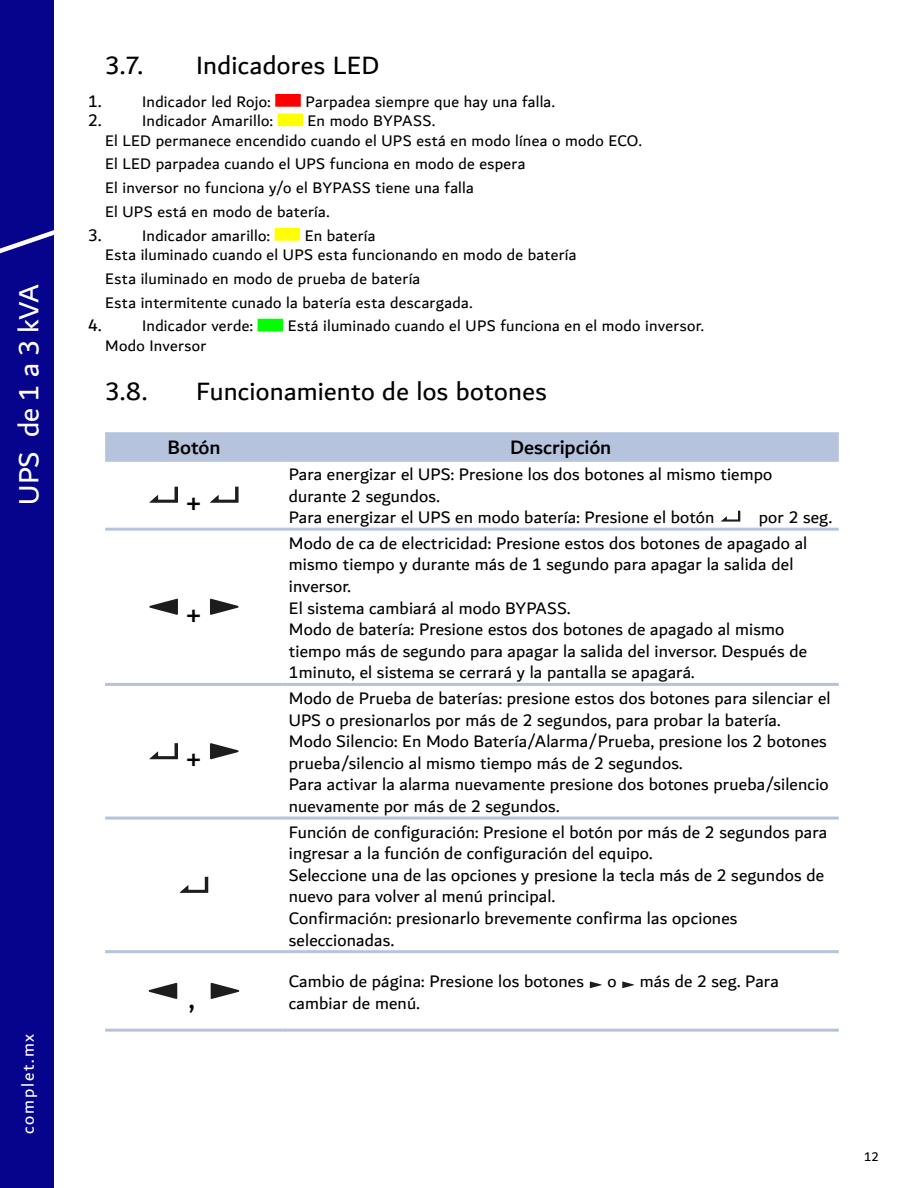
<style>
.page{position:relative;width:918px;height:1188px;background:#fff}
.page>*{position:absolute;margin:0;border:0;box-sizing:border-box;transform-origin:0 0}
.t1{font:31.5px "Dubai";color:#000}
.t2{font:30px "Dubai";letter-spacing:-.015em;color:#fff}
.t3{font:27px "Dubai";letter-spacing:.01em;color:#000}
.t4{font:500 21px "Dubai";letter-spacing:-.005em;color:#000}
.t5{font:18px/21.6px "Dubai";letter-spacing:.01em;color:#000}
.t6{font:18px "Dubai";letter-spacing:.1em;color:#fff}
.t7{font:16.5px/23.7px "Dubai";letter-spacing:.015em;color:#000;text-align:center}
.t8{font:13.5px "Dubai";color:#000}
.s1{font-size:18px}
</style>
<div class="page">
<div style="left:0;top:0;width:54px;height:1188px;background:#06038d"></div>
<svg style="left:0;top:230px;width:54px;height:24px"></svg>
<div style="left:275px;top:94px;width:26px;height:13px;background:#f00;border:2px solid #f00"></div>
<div style="left:278px;top:113px;width:25px;height:13px;background:#ff0;border:2px solid #ff0"></div>
<div style="left:275px;top:228px;width:25px;height:13px;background:#ff0;border:2px solid #ff0"></div>
<div style="left:258px;top:319px;width:25px;height:12px;background:#0f0"></div>
<div style="left:105px;top:432px;width:734px;height:27px;background:#b5c3dd"></div>
<hr style="left:105px;top:528px;width:178px;height:3px;background:#b5c3dd">
<hr style="left:283px;top:528px;width:556px;height:3px;background:#b5c3dd">
<hr style="left:105px;top:683px;width:178px;height:3px;background:#b5c3dd">
<hr style="left:283px;top:683px;width:556px;height:3px;background:#b5c3dd">
<hr style="left:105px;top:817px;width:178px;height:3px;background:#b5c3dd">
<hr style="left:283px;top:817px;width:556px;height:3px;background:#b5c3dd">
<hr style="left:105px;top:950px;width:178px;height:3px;background:#b5c3dd">
<hr style="left:283px;top:950px;width:556px;height:3px;background:#b5c3dd">
<hr style="left:105px;top:1029px;width:178px;height:3px;background:#b5c3dd">
<hr style="left:283px;top:1029px;width:556px;height:3px;background:#b5c3dd">
<hr style="left:105px;top:459px;width:178px;height:3px;background:#b5c3dd">
<hr style="left:283px;top:459px;width:556px;height:3px;background:#b5c3dd">
<svg style="left:149px;top:487px;width:29px;height:16px"></svg>
<svg style="left:210px;top:487px;width:29px;height:16px"></svg>
<svg style="left:721px;top:511px;width:19px;height:11px"></svg>
<svg style="left:149px;top:599px;width:29px;height:16px"></svg>
<svg style="left:210px;top:599px;width:29px;height:16px"></svg>
<svg style="left:149px;top:743px;width:29px;height:16px"></svg>
<svg style="left:210px;top:743px;width:29px;height:16px"></svg>
<svg style="left:180px;top:877px;width:28px;height:16px"></svg>
<svg style="left:148px;top:983px;width:29px;height:16px"></svg>
<svg style="left:211px;top:983px;width:28px;height:16px"></svg>
<svg style="left:590px;top:981px;width:12px;height:7px"></svg>
<svg style="left:622px;top:981px;width:12px;height:7px"></svg>
<h2 class="t2" style="left:10px;top:505px;width:222px;rotate:-90deg">UPS de 1 a 3 kVA</h2>
<p class="t6" style="left:17px;top:1134px;width:102px;rotate:-90deg">complet.mx</p>
<h3 class="t3" style="left:105px;top:49px;width:39px">3.7.</h3>
<h3 class="t3" style="left:196px;top:49px;width:185px">Indicadores LED</h3>
<p class="t7" style="left:88px;top:89px;width:184px"><span class="s1">1.</span> Indicador led Rojo:</p>
<p class="t7" style="left:305px;top:89px;width:251px">Parpadea siempre que hay una falla.</p>
<p class="t7" style="left:88px;top:109px;width:186px"><span class="s1">2.</span> Indicador Amarillo:</p>
<p class="t7" style="left:105px;top:111px;width:538px;line-height:19.5px">En modo BYPASS.<br>El LED permanece encendido cuando el UPS está en modo línea o modo ECO.</p>
<p class="t7" style="left:105px;top:152px;width:422px;text-align:left">El LED parpadea cuando el UPS funciona en modo de espera<br>El inversor no funciona y/o el BYPASS tiene una falla<br>El UPS está en modo de batería.</p>
<p class="t7" style="left:88px;top:223px;width:183px"><span class="s1">3.</span> Indicador amarillo:</p>
<p class="t7" style="left:105px;top:225px;width:473px;line-height:19.5px">En batería<br>Esta iluminado cuando el UPS esta funcionando en modo de batería</p>
<p class="t7" style="left:105px;top:266px;width:369px;text-align:left">Esta iluminado en modo de prueba de batería<br>Esta intermitente cunado la batería esta descargada.</p>
<p class="t7" style="left:88px;top:314px;width:166px"><span class="s1">4.</span> Indicador verde:</p>
<p class="t7" style="left:288px;top:314px;width:418px">Está iluminado cuando el UPS funciona en el modo inversor.</p>
<p class="t7" style="left:105px;top:333px;width:103px">Modo Inversor</p>
<h3 class="t3" style="left:105px;top:375px;width:43px">3.8.</h3>
<h3 class="t3" style="left:196px;top:375px;width:352px">Funcionamiento de los botones</h3>
<p class="t4" style="left:167px;top:435px;width:54px">Botón</p>
<p class="t4" style="left:510px;top:435px;width:103px">Descripción</p>
<h1 class="t1" style="left:185px;top:482px;width:19px">+</h1>
<p class="t5" style="left:289px;top:463px;width:485px">Para energizar el UPS: Presione los dos botones al mismo tiempo durante 2 segundos.<br>Para energizar el UPS en modo batería: Presione el botón</p>
<p class="t5" style="left:759px;top:506px;width:75px">por 2 seg.</p>
<h1 class="t1" style="left:185px;top:594px;width:19px">+</h1>
<h1 class="t1" style="left:185px;top:739px;width:19px">+</h1>
<h1 class="t1" style="left:189px;top:979px;width:7px">,</h1>
<p class="t5" style="left:289px;top:532px;width:520px">Modo de ca de electricidad: Presione estos dos botones de apagado al mismo tiempo y durante más de 1 segundo para apagar la salida del inversor.<br>El sistema cambiará al modo BYPASS.<br>Modo de batería: Presione estos dos botones de apagado al mismo tiempo más de segundo para apagar la salida del inversor. Después de 1minuto, el sistema se cerrará y la pantalla se apagará.</p>
<p class="t5" style="left:289px;top:687px;width:543px">Modo de Prueba de baterías: presione estos dos botones para silenciar el UPS o presionarlos por más de 2 segundos, para probar la batería.<br>Modo Silencio: En Modo Batería/Alarma/Prueba, presione los 2 botones prueba/silencio al mismo tiempo más de 2 segundos.<br>Para activar la alarma nuevamente presione dos botones prueba/silencio nuevamente por más de 2 segundos.</p>
<p class="t5" style="left:289px;top:821px;width:540px">Función de configuración: Presione el botón por más de 2 segundos para ingresar a la función de configuración del equipo.<br>Seleccione una de las opciones y presione la tecla más de 2 segundos de nuevo para volver al menú principal.<br>Confirmación: presionarlo brevemente confirma las opciones seleccionadas.</p>
<p class="t5" style="left:289px;top:970px;width:297px">Cambio de página: Presione los botones</p>
<p class="t5" style="left:607px;top:970px;width:11px">o</p>
<p class="t5" style="left:640px;top:970px;width:140px">más de 2 seg. Para</p>
<p class="t5" style="left:289px;top:992px;width:133px">cambiar de menú.</p>
<p class="t8" style="left:864px;top:1148px;width:16px">12</p>
</div>
